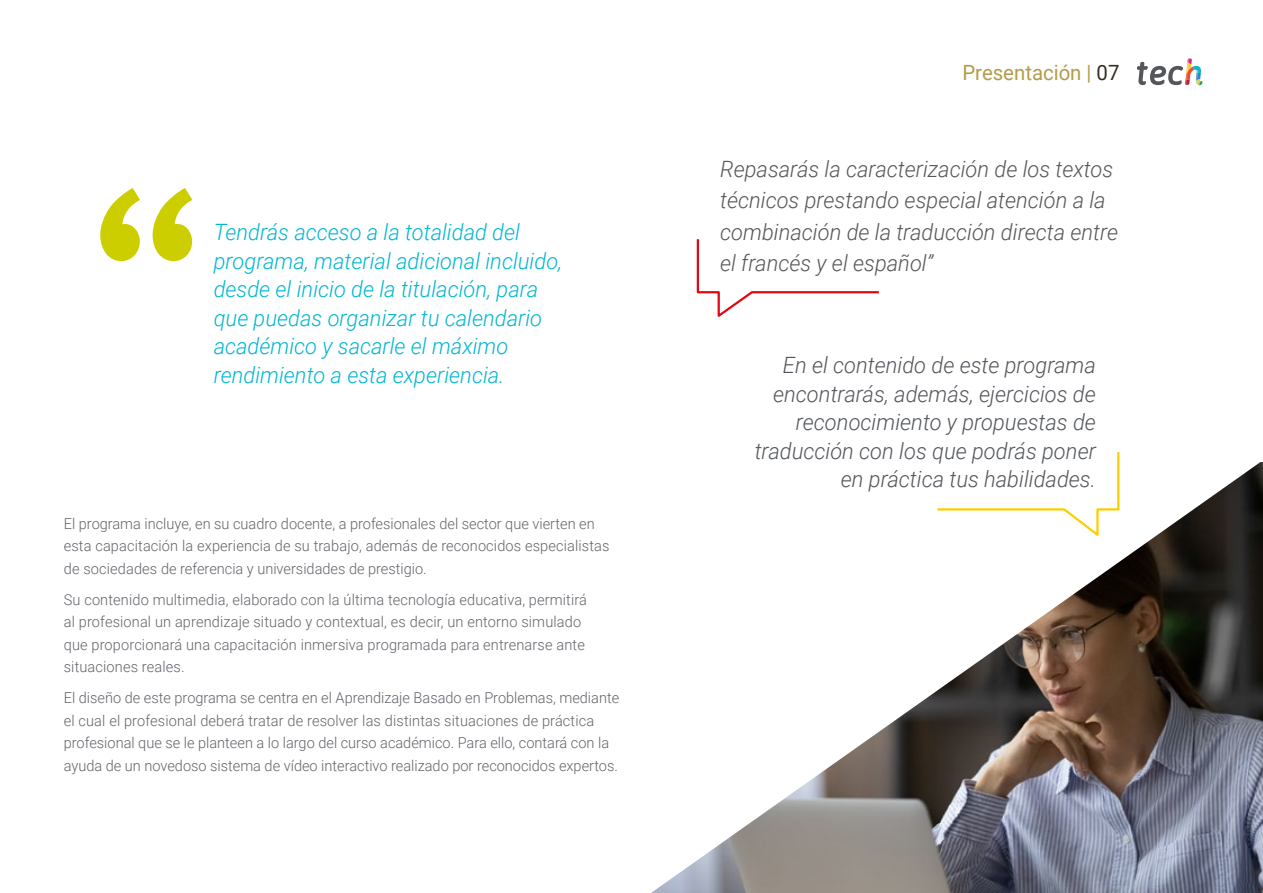
<style>
.page{position:relative;width:1263px;height:893px;background:#fff}
.page>*{position:absolute;margin:0;border:0;box-sizing:border-box;transform-origin:0 0}
.t1{font:italic 300 22.5px/28.5px "Roboto";color:#00b7d1}
.t2{font:italic 300 22.5px/28.5px "Roboto";color:#52555b;text-align:right}
.t3{font:italic 300 22.5px/31.5px "Roboto";color:#55575a}
.t4{font:21px "Roboto";color:#b49c4b}
.t5{font:300 15px/22.5px "Roboto";letter-spacing:.01em;color:#61646a}
.s1{color:#312e20}
</style>
<div class="page">
<svg style="left:100px;top:188px;width:92px;height:73px"></svg>
<img style="left:651px;top:462px;width:612px;height:431px">
<svg style="left:935px;top:452px;width:185px;height:87px"></svg>
<svg style="left:1137px;top:58px;width:65px;height:28px"></svg>
<svg style="left:696px;top:239px;width:183px;height:78px"></svg>
<h1 class="t1" style="left:214px;top:217px;width:350px">Tendrás acceso a la totalidad del programa, material adicional incluido, desde el inicio de la titulación, para que puedas organizar tu calendario académico y sacarle el máximo rendimiento a esta experiencia.</h1>
<p class="t5" style="left:64px;top:512px;width:547px">El programa incluye, en su cuadro docente, a profesionales del sector que vierten en esta capacitación la experiencia de su trabajo, además de reconocidos especialistas de sociedades de referencia y universidades de prestigio.</p>
<p class="t5" style="left:64px;top:588px;width:525px">Su contenido multimedia, elaborado con la última tecnología educativa, permitirá al profesional un aprendizaje situado y contextual, es decir, un entorno simulado que proporcionará una capacitación inmersiva programada para entrenarse ante situaciones reales.</p>
<p class="t5" style="left:64px;top:686px;width:557px">El diseño de este programa se centra en el Aprendizaje Basado en Problemas, mediante el cual el profesional deberá tratar de resolver las distintas situaciones de práctica profesional que se le planteen a lo largo del curso académico. Para ello, contará con la ayuda de un novedoso sistema de vídeo interactivo realizado por reconocidos expertos.</p>
<h2 class="t4" style="left:962px;top:57px;width:159px">Presentación | <span class="s1">07</span></h2>
<h1 class="t3" style="left:720px;top:152px;width:399px">Repasarás la caracterización de los textos técnicos prestando especial atención a la combinación de la traducción directa entre el francés y el español”</h1>
<h1 class="t2" style="left:755px;top:350px;width:343px">En el contenido de este programa encontrarás, además, ejercicios de reconocimiento y propuestas de traducción con los que podrás poner en práctica tus habilidades.</h1>
</div>
